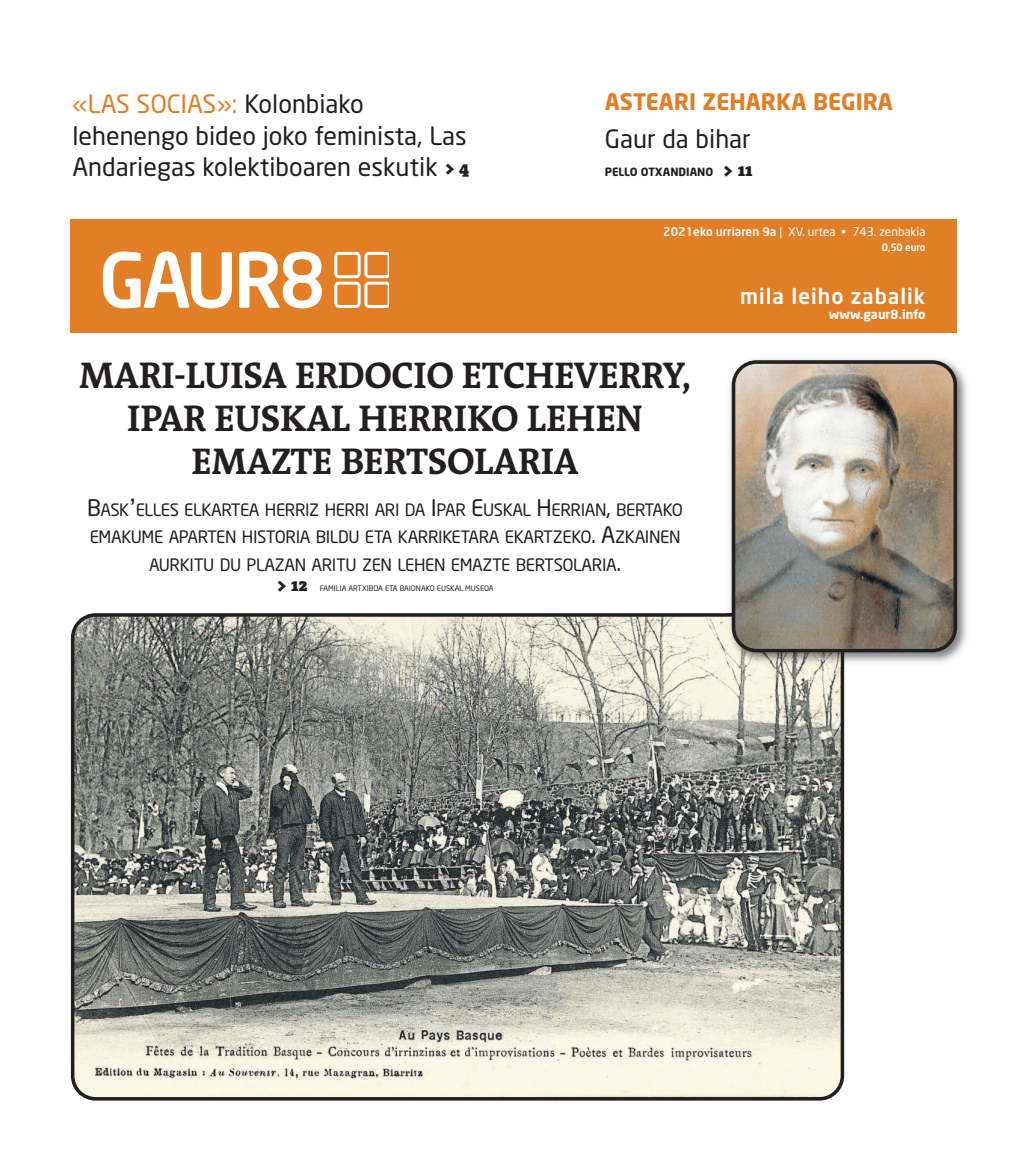
<style>
.page{position:relative;width:1028px;height:1170px;background:#fff}
.page>*{position:absolute;margin:0;border:0;box-sizing:border-box;transform-origin:0 0}
.t1{font:700 37.5px/42.5px "The Antiqua B7";letter-spacing:-.015em;color:#231f20;text-align:center}
.t2{font:25px/31.2px "Neo Sans";color:#231f20}
.t3{font:700 22.5px "Neo Sans";color:#e17e26}
.t4{font:500 21.25px "Neo Sans";letter-spacing:.045em;color:#fff}
.t5{font:900 17.5px "The Antiqua B9";color:#231f20}
.t6{font:16.88px/27.5px "Neo Sans";letter-spacing:-.025em;color:#231f20;text-align:center}
.t7{font:700 12.5px "Neo Sans";color:#fff}
.t8{font:11.88px "Neo Sans";color:#fff}
.t9{font:700 11.25px "Neo Sans";color:#231f20}
.t10{font:500 10px "Neo Sans";letter-spacing:-.02em;color:#fff}
.t11{font:7.5px "Neo Sans";color:#231f20}
.s1{color:#e17e26}
.s2{font-family:"The Antiqua B9";font-weight:900;font-size:17.5px}
.s3{font-weight:500}
.s4{font-size:22.5px}
.s5{font-family:"Lucida Grande";font-size:22.5px}
</style>
<div class="page">
<svg style="left:71px;top:613px;width:773px;height:487px;background:#989991"></svg>
<div style="left:71px;top:219px;width:886px;height:113px;background:#e17e26"></div>
<img style="left:726px;top:358px;width:241px;height:310px">
<img style="left:726px;top:616px;width:114px;height:52px">
<svg style="left:731px;top:360px;width:226px;height:292px;background:#9f9588"></svg>
<svg style="left:103px;top:251px;width:129px;height:57px"></svg>
<svg style="left:239px;top:251px;width:83px;height:57px"></svg>
<div style="left:125px;top:279px;width:13px;height:7px;background:#fff"></div>
<div style="left:334px;top:281px;width:26px;height:27px;border:3px solid #fff;border-radius:3px"></div>
<div style="left:334px;top:252px;width:26px;height:26px;border:3px solid #fff;border-radius:3px"></div>
<svg style="left:364px;top:252px;width:24px;height:56px"></svg>
<h2 class="t2" style="left:72px;top:91px;width:398px"><span class="s1">«LAS SOCIAS»:</span> Kolonbiako lehenengo bideo joko feminista, Las<br>Andariegas kolektiboaren eskutik <span class="s2">&gt; 4</span></h2>
<h3 class="t3" style="left:605px;top:92px;width:290px">ASTEARI ZEHARKA BEGIRA</h3>
<h2 class="t2" style="left:605px;top:126px;width:147px">Gaur da bihar</h2>
<p class="t9" style="left:605px;top:167px;width:149px">PELLO OTXANDIANO <span class="s2">&gt; 11</span></p>
<p class="t8" style="left:663px;top:227px;width:264px"><span class="s3">2021eko urriaren 9a</span> | XV. urtea • 743. zenbakia</p>
<p class="t10" style="left:882px;top:243px;width:45px">0,50 euro</p>
<p class="t4" style="left:740px;top:287px;width:187px">mila leiho zabalik</p>
<h1 class="t1" style="left:79px;top:359px;width:613px">MARI-LUISA ERDOCIO ETCHEVERRY,<br>IPAR EUSKAL HERRIKO LEHEN<br>EMAZTE BERTSOLARIA</h1>
<p class="t6" style="left:87px;top:497px;width:597px"><span class="s4">B</span>ASK<span class="s5">’</span>ELLES ELKARTEA HERRIZ HERRI ARI DA <span class="s4">I</span>PAR <span class="s4">E</span>USKAL <span class="s4">H</span>ERRIAN<span class="s4">,</span> BERTAKO<br>EMAKUME APARTEN HISTORIA BILDU ETA KARRIKETARA EKARTZEKO<span class="s4">. A</span>ZKAINEN<br>AURKITU DU PLAZAN ARITU ZEN LEHEN EMAZTE BERTSOLARIA<span class="s4">.</span></p>
<p class="t5" style="left:276px;top:578px;width:32px">&gt; 12</p>
<p class="t11" style="left:320px;top:585px;width:175px">FAMILIA ARTXIBOA ETA BAIONAKO EUSKAL MUSEOA</p>
<p class="t7" style="left:829px;top:310px;width:98px">www.gaur8.info</p>
</div>
